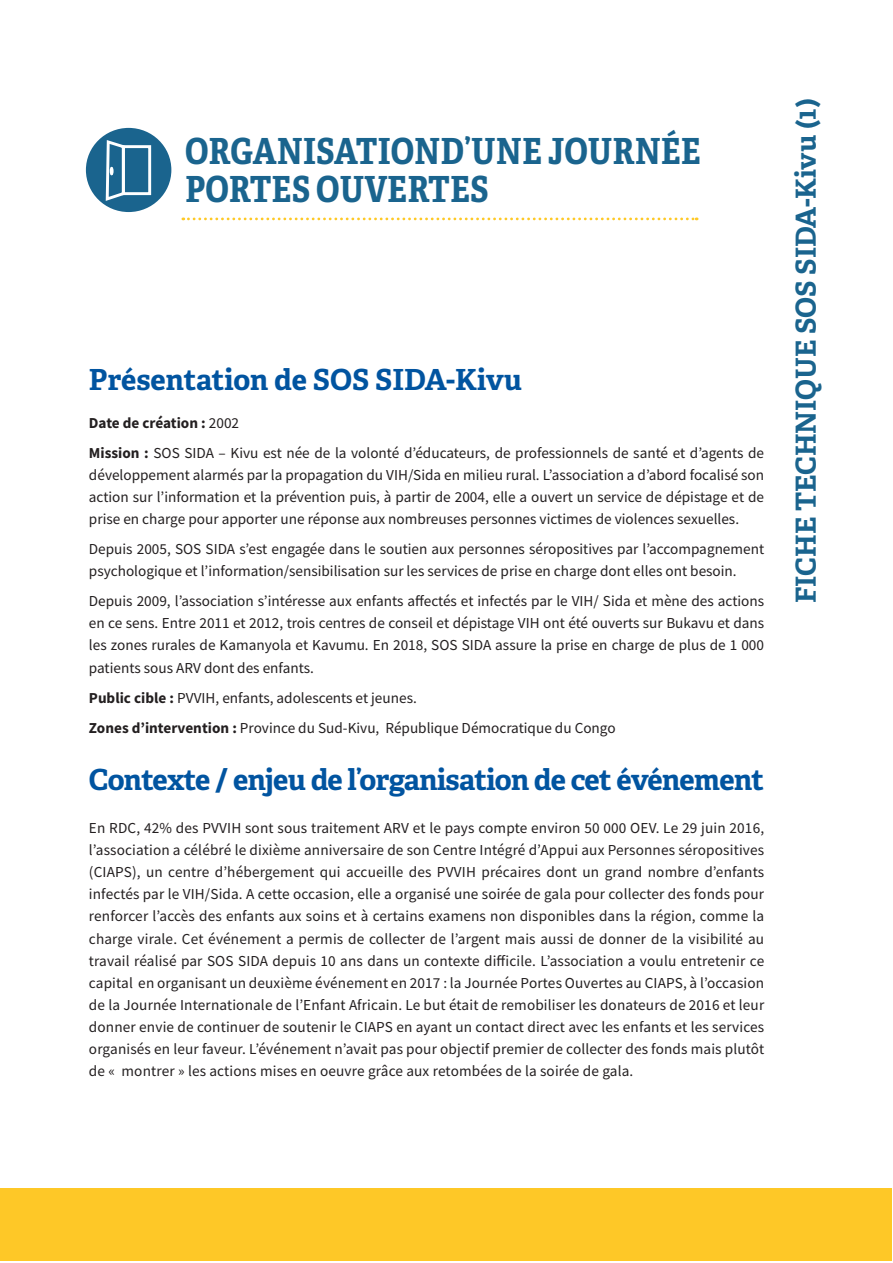
<style>
.page{position:relative;width:893px;height:1263px;background:#fff}
.page>*{position:absolute;margin:0;border:0;box-sizing:border-box;transform-origin:0 0}
.t1{font:700 36px "Adelle Condensed";color:#1a648e}
.Focus___Adelle_Bol{font:700 29.1px "Adelle PE";letter-spacing:-.02em;color:#0154a0}
.Focus___Adelle_Bol-2{font:700 27.6px "Adelle PE";color:#1a648e}
.ss_GdTitre_Adelle_B{font:15.15px/22.2px "Source Sans Pro";color:#231f20;text-align:justify}
.ss_GdTitre_Adelle_B-2{font:700 15.15px "Source Sans Pro";color:#231f20}
.s1{font-weight:400}
.s2{font-weight:700}
</style>
<div class="page">
<div style="left:0;top:1188px;width:891px;height:73px;background:#fec827"></div>
<svg style="left:183px;top:218px;width:514px;height:2px"></svg>
<div style="left:86px;top:128px;width:85px;height:84px;background:#1a648e;border-radius:50%"></div>
<div style="left:122px;top:145px;width:29px;height:50px;border:3px solid #fff"></div>
<svg style="left:105px;top:140px;width:22px;height:61px"></svg>
<p class="t1" style="left:185px;top:124px;width:517px">ORGANISATIOND’UNE JOURNÉE</p>
<p class="t1" style="left:185px;top:163px;width:305px">PORTES OUVERTES</p>
<p class="Focus___Adelle_Bol" style="left:89px;top:358px;width:435px">Présentation de SOS SIDA-Kivu</p>
<p class="ss_GdTitre_Adelle_B-2" style="left:89px;top:412px;width:152px">Date de création : <span class="s1">2002</span></p>
<p class="ss_GdTitre_Adelle_B" style="left:89px;top:441px;width:677px"><span class="s2">Mission :</span> SOS SIDA – Kivu est née de la volonté d’éducateurs, de professionnels de santé et d’agents de développement alarmés par la propagation du VIH/Sida en milieu rural. L’association a d’abord focalisé son action sur l’information et la prévention puis, à partir de 2004, elle a ouvert un service de dépistage et de prise en charge pour apporter une réponse aux nombreuses personnes victimes de violences sexuelles.</p>
<p class="ss_GdTitre_Adelle_B" style="left:89px;top:538px;width:677px">Depuis 2005, SOS SIDA s’est engagée dans le soutien aux personnes séropositives par l’accompagnement psychologique et l’information/sensibilisation sur les services de prise en charge dont elles ont besoin.</p>
<p class="ss_GdTitre_Adelle_B" style="left:89px;top:590px;width:677px">Depuis 2009, l’association s’intéresse aux enfants affectés et infectés par le VIH/ Sida et mène des actions en ce sens. Entre 2011 et 2012, trois centres de conseil et dépistage VIH ont été ouverts sur Bukavu et dans les zones rurales de Kamanyola et Kavumu. En 2018, SOS SIDA assure la prise en charge de plus de 1 000 patients sous ARV dont des enfants.</p>
<p class="ss_GdTitre_Adelle_B" style="left:89px;top:686px;width:329px"><span class="s2">Public cible :</span> PVVIH, enfants, adolescents et jeunes.</p>
<p class="ss_GdTitre_Adelle_B" style="left:89px;top:716px;width:528px"><span class="s2">Zones d’intervention :</span> Province du Sud-Kivu, République Démocratique du Congo</p>
<p class="Focus___Adelle_Bol" style="left:89px;top:758px;width:677px">Contexte / enjeu de l’organisation de cet événement</p>
<p class="ss_GdTitre_Adelle_B" style="left:89px;top:817px;width:677px">En RDC, 42% des PVVIH sont sous traitement ARV et le pays compte environ 50 000 OEV. Le 29 juin 2016, l’association a célébré le dixième anniversaire de son Centre Intégré d’Appui aux Personnes séropositives (CIAPS), un centre d’hébergement qui accueille des PVVIH précaires dont un grand nombre d’enfants infectés par le VIH/Sida. A cette occasion, elle a organisé une soirée de gala pour collecter des fonds pour renforcer l’accès des enfants aux soins et à certains examens non disponibles dans la région, comme la charge virale. Cet événement a permis de collecter de l’argent mais aussi de donner de la visibilité au travail réalisé par SOS SIDA depuis 10 ans dans un contexte difficile. L’association a voulu entretenir ce capital en organisant un deuxième événement en 2017 : la Journée Portes Ouvertes au CIAPS, à l’occasion de la Journée Internationale de l’Enfant Africain. Le but était de remobiliser les donateurs de 2016 et leur donner envie de continuer de soutenir le CIAPS en ayant un contact direct avec les enfants et les services organisés en leur faveur. L’événement n’avait pas pour objectif premier de collecter des fonds mais plutôt de « montrer » les actions mises en oeuvre grâce aux retombées de la soirée de gala.</p>
<p class="Focus___Adelle_Bol-2" style="left:786px;top:603px;width:506px;rotate:-90deg">FICHE TECHNIQUE SOS SIDA-Kivu (1)</p>
</div>
